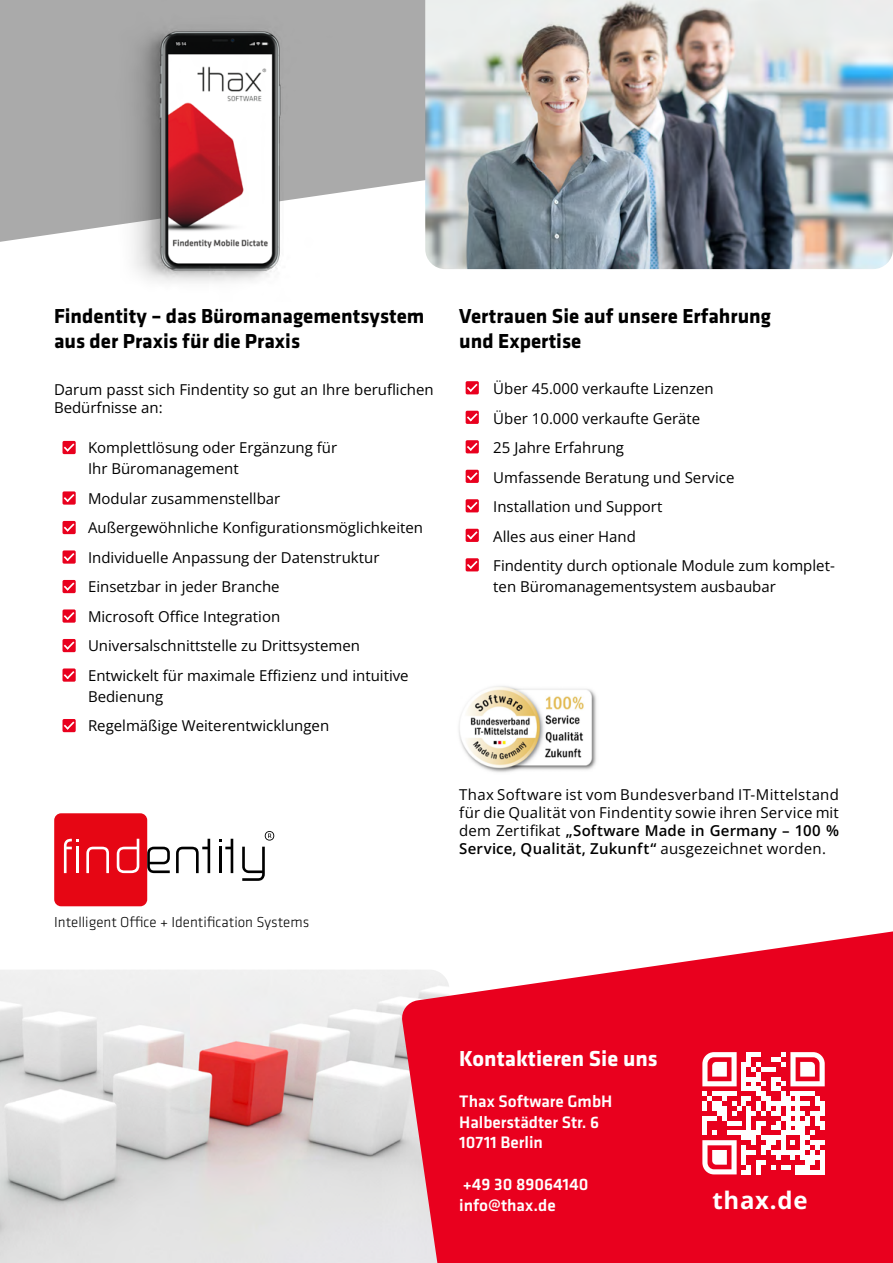
<style>
.page{position:relative;width:893px;height:1263px;background:#fff}
.page>*{position:absolute;margin:0;border:0;box-sizing:border-box;transform-origin:0 0}
.t1{font:700 24px "Open Sans";letter-spacing:.03em;color:#fff}
.t2{font:700 22.5px "Klavika";color:#fff}
.t3{font:700 21px/25.2px "Klavika Basic";color:#000}
.t4{font:500 17.25px/20.7px "Klavika";color:#fff}
.t5{font:15px/29.5px "Open Sans";color:#000}
.t6{font:300 15px "Klavika";color:#000}
.s1{font-weight:600}
</style>
<div class="page">
<div style="left:0;top:0;width:425px;height:242px;background:#aaa"></div>
<img style="left:425px;top:0;width:468px;height:269px">
<img style="left:0;top:970px;width:401px;height:293px">
<svg style="left:63px;top:441px;width:13px;height:13px"></svg>
<svg style="left:63px;top:442px;width:13px;height:11px"></svg>
<div style="left:63px;top:491px;width:13px;height:14px;background:#e9001e;border-radius:2px"></div>
<svg style="left:63px;top:493px;width:13px;height:10px"></svg>
<svg style="left:63px;top:521px;width:13px;height:13px"></svg>
<svg style="left:63px;top:522px;width:13px;height:11px"></svg>
<div style="left:63px;top:550px;width:13px;height:14px;background:#e9001e;border-radius:2px"></div>
<svg style="left:63px;top:552px;width:13px;height:10px"></svg>
<svg style="left:63px;top:580px;width:13px;height:13px"></svg>
<svg style="left:63px;top:581px;width:13px;height:11px"></svg>
<div style="left:63px;top:609px;width:13px;height:14px;background:#e9001e;border-radius:2px"></div>
<svg style="left:63px;top:611px;width:13px;height:10px"></svg>
<svg style="left:63px;top:639px;width:13px;height:13px"></svg>
<svg style="left:63px;top:640px;width:13px;height:11px"></svg>
<div style="left:63px;top:668px;width:13px;height:14px;background:#e9001e;border-radius:2px"></div>
<svg style="left:63px;top:670px;width:13px;height:10px"></svg>
<svg style="left:63px;top:719px;width:13px;height:13px"></svg>
<svg style="left:63px;top:720px;width:13px;height:11px"></svg>
<svg style="left:466px;top:381px;width:13px;height:13px"></svg>
<svg style="left:466px;top:382px;width:13px;height:11px"></svg>
<svg style="left:466px;top:411px;width:13px;height:13px"></svg>
<svg style="left:466px;top:412px;width:13px;height:11px"></svg>
<div style="left:466px;top:440px;width:13px;height:13px;background:#e9001e;border-radius:2px"></div>
<svg style="left:467px;top:442px;width:12px;height:10px"></svg>
<svg style="left:466px;top:470px;width:13px;height:13px"></svg>
<svg style="left:466px;top:471px;width:13px;height:11px"></svg>
<div style="left:466px;top:499px;width:13px;height:13px;background:#e9001e;border-radius:2px"></div>
<svg style="left:467px;top:501px;width:12px;height:10px"></svg>
<svg style="left:466px;top:529px;width:13px;height:13px"></svg>
<svg style="left:466px;top:530px;width:13px;height:11px"></svg>
<div style="left:466px;top:558px;width:13px;height:13px;background:#e9001e;border-radius:2px"></div>
<svg style="left:467px;top:560px;width:12px;height:10px"></svg>
<svg style="left:401px;top:931px;width:492px;height:332px;background:#eb253f"></svg>
<img style="left:459px;top:686px;width:138px;height:87px">
<svg style="left:702px;top:1052px;width:123px;height:122px"></svg>
<img style="left:17px;top:0;width:403px;height:283px">
<svg style="left:265px;top:831px;width:9px;height:9px"></svg>
<div style="left:54px;top:813px;width:93px;height:93px;background:#e60614;border-radius:7px"></div>
<svg style="left:117px;top:839px;width:22px;height:34px"></svg>
<svg style="left:64px;top:839px;width:15px;height:34px"></svg>
<svg style="left:86px;top:847px;width:23px;height:26px"></svg>
<svg style="left:219px;top:839px;width:14px;height:34px"></svg>
<svg style="left:176px;top:839px;width:34px;height:34px"></svg>
<svg style="left:147px;top:847px;width:23px;height:26px"></svg>
<svg style="left:242px;top:847px;width:23px;height:34px"></svg>
<h3 class="t3" style="left:54px;top:302px;width:372px">Findentity – das Büromanagementsystem aus der Praxis für die Praxis</h3>
<p class="t5" style="left:54px;top:380px;width:381px;line-height:18px">Darum passt sich Findentity so gut an Ihre beruflichen<br>Bedürfnisse an:</p>
<p class="t5" style="left:88px;top:437px;width:251px;line-height:21px">Komplettlösung oder Ergänzung für<br>Ihr Büromanagement</p>
<p class="t5" style="left:88px;top:483px;width:337px">Modular zusammenstellbar<br>Außergewöhnliche Konfigurationsmöglichkeiten Individuelle Anpassung der Datenstruktur Einsetzbar in jeder Branche<br>Microsoft Office Integration Universalschnittstelle zu Drittsystemen Entwickelt für maximale Effizienz und intuitive</p>
<p class="t5" style="left:88px;top:681px;width:243px">Bedienung<br>Regelmäßige Weiterentwicklungen</p>
<p class="t6" style="left:54px;top:913px;width:256px">Intelligent Office + Identification Systems</p>
<h3 class="t3" style="left:459px;top:302px;width:313px">Vertrauen Sie auf unsere Erfahrung und Expertise</h3>
<p class="t5" style="left:493px;top:374px;width:343px">Über 45.000 verkaufte Lizenzen<br>Über 10.000 verkaufte Geräte<br>25 Jahre Erfahrung<br>Umfassende Beratung und Service<br>Installation und Support<br>Alles aus einer Hand<br>Findentity durch optionale Module zum komplet-</p>
<p class="t5" style="left:493px;top:572px;width:284px">ten Büromanagementsystem ausbaubar</p>
<p class="t5" style="left:459px;top:785px;width:381px;line-height:18px;text-align:justify">Thax Software ist vom Bundesverband IT-Mittelstand für die Qualität von Findentity sowie ihren Service mit dem Zertifikat <span class="s1">„Software Made in Germany – 100 % Service, Qualität, Zukunft“</span> ausgezeichnet worden.</p>
<h2 class="t2" style="left:459px;top:1042px;width:200px">Kontaktieren Sie uns</h2>
<p class="t4" style="left:459px;top:1090px;width:155px">Thax Software GmbH<br>Halberstädter Str. 6<br>10711 Berlin</p>
<p class="t4" style="left:459px;top:1173px;width:131px">+49 30 89064140 info@thax.de</p>
<h1 class="t1" style="left:712px;top:1184px;width:97px">thax.de</h1>
</div>
